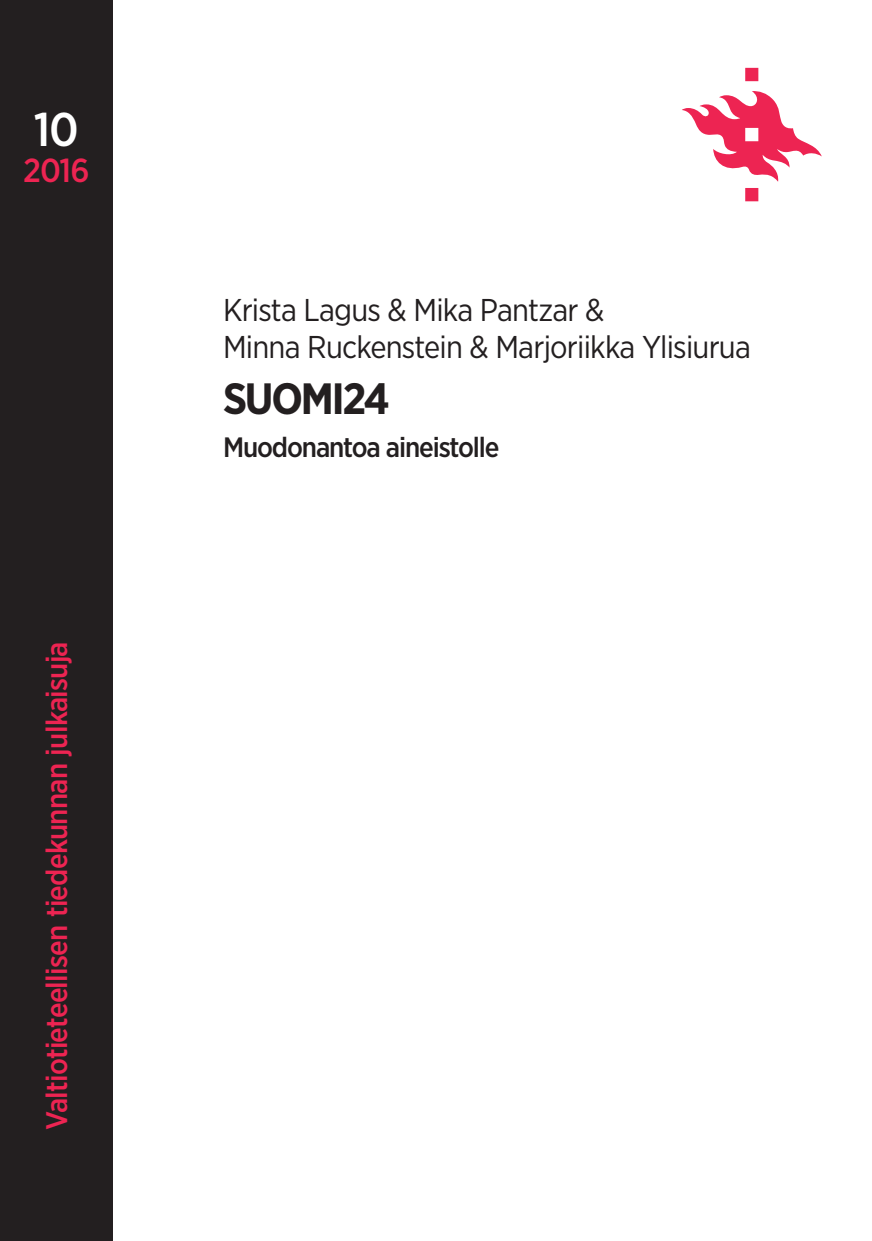
<style>
.page{position:relative;width:872px;height:1241px;background:#fff}
.page>*{position:absolute;margin:0;border:0;box-sizing:border-box;transform-origin:0 0}
.t1{font:500 47.25px "Gotham Narrow";color:#fff}
.t2{font:700 43.75px "Gotham Narrow";letter-spacing:-.05em;color:#231f20}
.t3{font:500 33.25px "Gotham Narrow";color:#ed2452}
.t4{font:31.5px/37.8px "Gotham Narrow";letter-spacing:-.025em;color:#231f20}
.t5{font:500 29.75px "Gotham Narrow";letter-spacing:-.025em;color:#ed2452}
.t6{font:500 28px "Gotham Narrow";letter-spacing:-.04em;color:#231f20}
</style>
<div class="page">
<div style="left:0;top:0;width:113px;height:1240px;background:#231f20"></div>
<svg style="left:682px;top:68px;width:139px;height:133px"></svg>
<h1 class="t1" style="left:34px;top:99px;width:46px">10</h1>
<p class="t3" style="left:23px;top:149px;width:68px">2016</p>
<p class="t5" style="left:38px;top:1129px;width:490px;rotate:-90deg">Valtiotieteellisen tiedekunnan julkaisuja</p>
<p class="t4" style="left:223px;top:290px;width:529px">Krista Lagus &amp; Mika Pantzar &amp;<br>Minna Ruckenstein &amp; Marjoriikka Ylisiurua</p>
<h2 class="t2" style="left:223px;top:370px;width:168px">SUOMI24</h2>
<p class="t6" style="left:223px;top:429px;width:278px">Muodonantoa aineistolle</p>
</div>
